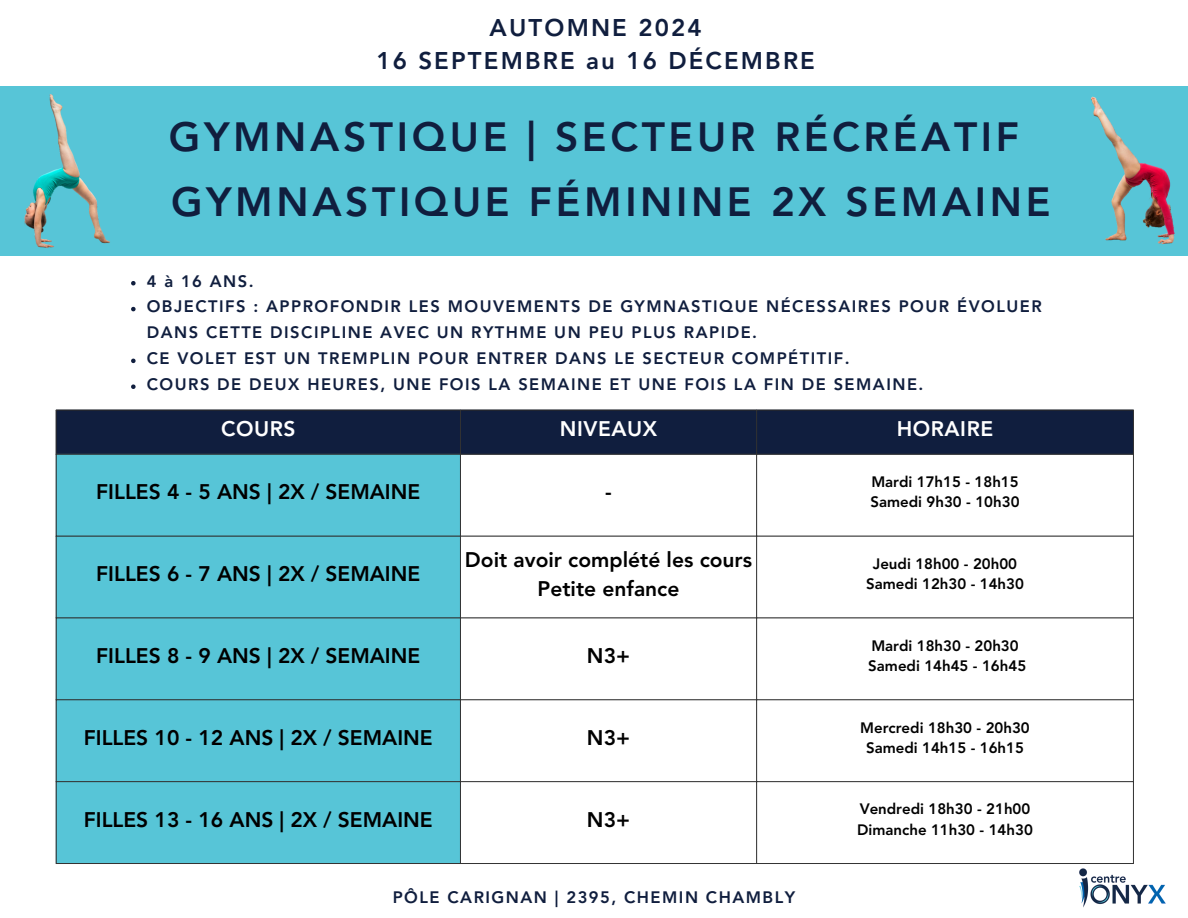
<style>
.page{position:relative;width:1188px;height:918px;background:#fff}
.page>*{position:absolute;margin:0;border:0;box-sizing:border-box;transform-origin:0 0}
.t1{font:800 40.5px "Avenir LT Std";letter-spacing:.09em;color:#101e3e}
.t2{font:800 24px/32.7px "Avenir LT Std";letter-spacing:.09em;color:#101e3e;text-align:center}
.t3{font:800 21px/29.2px "Avenir LT Std";color:#000;text-align:center}
.t4{font:800 21px "Avenir LT Std";letter-spacing:.025em;color:#fff}
.t5{font:800 16.5px/25.8px "Avenir LT Std";letter-spacing:.09em;color:#101e3e}
.t6{font:800 15px/20.2px "Avenir LT Std";color:#000}
</style>
<div class="page">
<div style="left:57px;top:411px;width:1076px;height:43px;background:#101e3e"></div>
<div style="left:57px;top:455px;width:403px;height:408px;background:#57c5d7"></div>
<hr style="left:56px;top:410px;width:1px;height:453px;background:#333">
<hr style="left:460px;top:410px;width:1px;height:453px;background:#333">
<hr style="left:756px;top:410px;width:1px;height:453px;background:#333">
<hr style="left:1133px;top:410px;width:1px;height:453px;background:#333">
<hr style="left:56px;top:410px;width:1078px;height:1px;background:#333">
<hr style="left:56px;top:454px;width:1078px;height:1px;background:#333">
<hr style="left:56px;top:536px;width:1078px;height:1px;background:#333">
<hr style="left:56px;top:618px;width:1078px;height:1px;background:#333">
<hr style="left:56px;top:700px;width:1078px;height:1px;background:#333">
<hr style="left:56px;top:781px;width:1078px;height:1px;background:#333">
<hr style="left:56px;top:863px;width:1078px;height:1px;background:#333">
<div style="left:0;top:86px;width:1188px;height:170px;background:#57c5d7"></div>
<img style="left:1091px;top:96px;width:84px;height:148px">
<svg style="left:131px;top:281px;width:5px;height:4px"></svg>
<svg style="left:131px;top:307px;width:5px;height:4px"></svg>
<svg style="left:131px;top:359px;width:5px;height:4px"></svg>
<svg style="left:131px;top:384px;width:5px;height:5px"></svg>
<img style="left:24px;top:94px;width:86px;height:154px">
<img style="left:1079px;top:868px;width:87px;height:40px">
<h2 class="t2" style="left:376px;top:14px;width:440px">AUTOMNE 2024<br>16 SEPTEMBRE au 16 DÉCEMBRE</h2>
<p class="t1" style="left:169px;top:120px;width:852px">GYMNASTIQUE | SECTEUR RÉCRÉATIF</p>
<p class="t1" style="left:171px;top:185px;width:881px">GYMNASTIQUE FÉMININE 2X SEMAINE</p>
<p class="t5" style="left:147px;top:269px;width:109px">4 à 16 ANS.</p>
<p class="t5" style="left:147px;top:295px;width:897px">OBJECTIFS : APPROFONDIR LES MOUVEMENTS DE GYMNASTIQUE NÉCESSAIRES POUR ÉVOLUER<br>DANS CETTE DISCIPLINE AVEC UN RYTHME UN PEU PLUS RAPIDE.</p>
<p class="t5" style="left:147px;top:347px;width:704px">CE VOLET EST UN TREMPLIN POUR ENTRER DANS LE SECTEUR COMPÉTITIF.</p>
<p class="t5" style="left:147px;top:373px;width:778px">COURS DE DEUX HEURES, UNE FOIS LA SEMAINE ET UNE FOIS LA FIN DE SEMAINE.</p>
<p class="t4" style="left:221px;top:420px;width:76px">COURS</p>
<h1 class="t4" style="left:560px;top:420px;width:99px">NIVEAUX</h1>
<h1 class="t4" style="left:897px;top:420px;width:98px">HORAIRE</h1>
<p class="t3" style="left:96px;top:479px;width:326px">FILLES 4 - 5 ANS | 2X / SEMAINE</p>
<p class="t3" style="left:605px;top:479px;width:8px">-</p>
<p class="t6" style="left:871px;top:473px;width:149px">Mardi 17h15 - 18h15</p>
<p class="t6" style="left:871px;top:493px;width:151px">Samedi 9h30 - 10h30</p>
<p class="t3" style="left:96px;top:561px;width:326px">FILLES 6 - 7 ANS | 2X / SEMAINE</p>
<p class="t3" style="left:465px;top:547px;width:289px">Doit avoir complété les cours<br>Petite enfance</p>
<p class="t6" style="left:873px;top:555px;width:146px">Jeudi 18h00 - 20h00</p>
<p class="t6" style="left:866px;top:575px;width:159px">Samedi 12h30 - 14h30</p>
<p class="t3" style="left:96px;top:643px;width:326px">FILLES 8 - 9 ANS | 2X / SEMAINE</p>
<p class="t3" style="left:587px;top:643px;width:45px">N3+</p>
<p class="t3" style="left:84px;top:725px;width:350px">FILLES 10 - 12 ANS | 2X / SEMAINE</p>
<p class="t3" style="left:587px;top:725px;width:45px">N3+</p>
<p class="t6" style="left:871px;top:637px;width:149px">Mardi 18h30 - 20h30</p>
<p class="t6" style="left:868px;top:657px;width:159px">Samedi 14h45 - 16h45</p>
<p class="t6" style="left:860px;top:719px;width:171px">Mercredi 18h30 - 20h30</p>
<p class="t6" style="left:866px;top:739px;width:159px">Samedi 14h15 - 16h15</p>
<p class="t3" style="left:84px;top:807px;width:350px">FILLES 13 - 16 ANS | 2X / SEMAINE</p>
<p class="t3" style="left:587px;top:807px;width:45px">N3+</p>
<p class="t6" style="left:857px;top:801px;width:177px">Vendredi 18h30 - 21h00<br>Dimanche 11h30 - 14h30</p>
<p class="t5" style="left:393px;top:886px;width:404px">PÔLE CARIGNAN | 2395, CHEMIN CHAMBLY</p>
</div>
